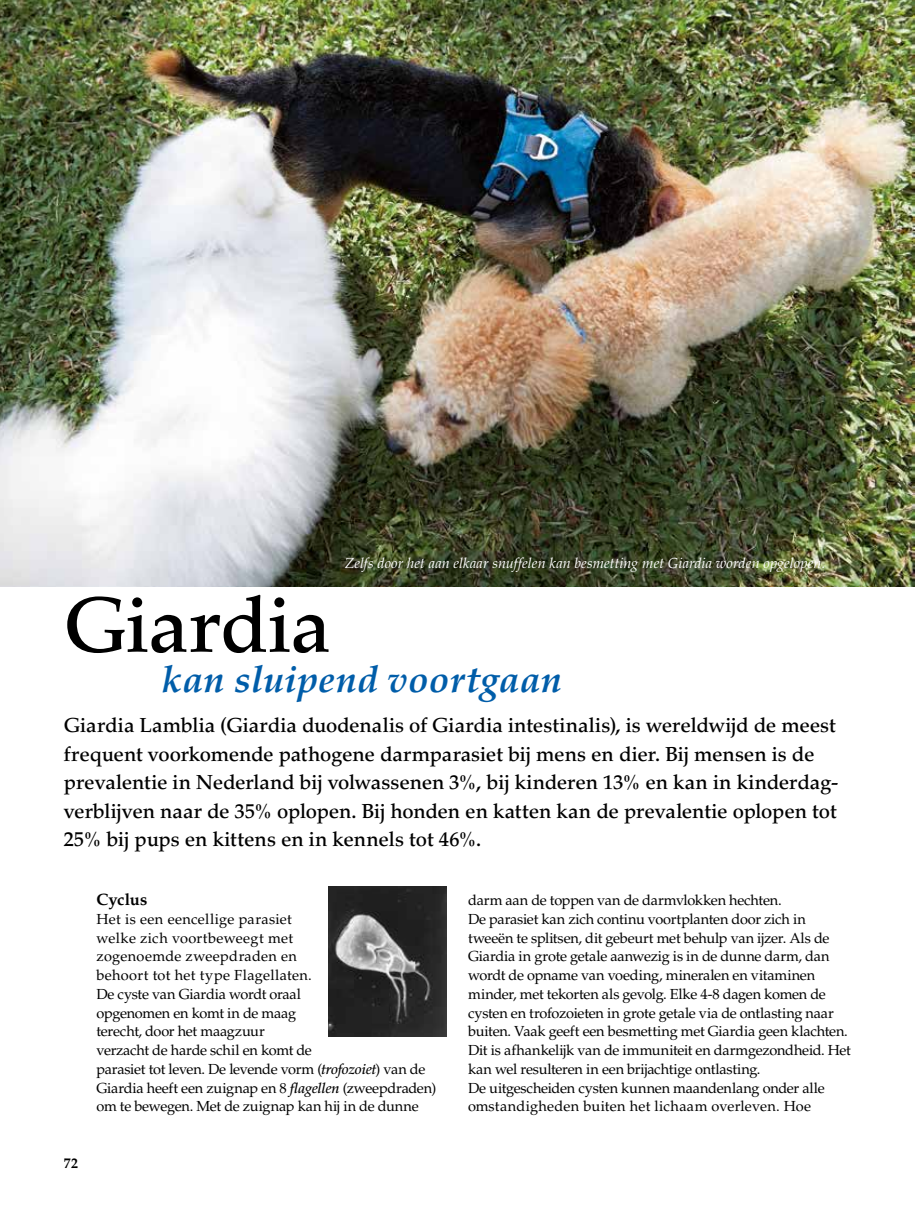
<style>
.page{position:relative;width:915px;height:1212px;background:#fff}
.page>*{position:absolute;margin:0;border:0;box-sizing:border-box;transform-origin:0 0}
.t1{font:500 78px "Palatino LT Std";letter-spacing:-.01em;color:#000}
.t2{font:italic 700 37.5px "Palatino LT Std";letter-spacing:.005em;color:#005da9}
.t3{font:500 20.25px/28.5px "Palatino LT Std";letter-spacing:-.01em;color:#000}
.t4{font:700 16.5px "Palatino LT Std";letter-spacing:.01em;color:#000}
.t5{font:14.55px/18.8px "Palatino LT Std";letter-spacing:-.01em;color:#000}
.t6{font:italic 14.55px "Palatino LT Std";color:#fff}
.t7{font:700 14.55px "Palatino LT Std";color:#000;scale:.95 1}
.s1{font-weight:500;font-style:italic}
</style>
<div class="page">
<img style="left:0;top:0;width:914px;height:586px">
<img style="left:329px;top:886px;width:117px;height:150px">
<h1 class="t1" style="left:64px;top:579px;width:268px">Giardia</h1>
<p class="t6" style="left:344px;top:554px;width:482px">Zelfs door het aan elkaar snuffelen kan besmetting met Giardia worden opgelopen.</p>
<h2 class="t2" style="left:161px;top:657px;width:402px">kan sluipend voortgaan</h2>
<p class="t3" style="left:64px;top:711px;width:776px">Giardia Lamblia (Giardia duodenalis of Giardia intestinalis), is wereldwijd de meest frequent voorkomende pathogene darmparasiet bij mens en dier. Bij mensen is de prevalentie in Nederland bij volwassenen 3%, bij kinderen 13% en kan in kinderdag&shy;verblijven naar de 35% oplopen. Bij honden en katten kan de prevalentie oplopen tot 25% bij pups en kittens en in kennels tot 46%.</p>
<p class="t7" style="left:64px;top:1154px;width:16px">72</p>
<p class="t4" style="left:96px;top:890px;width:52px">Cyclus</p>
<p class="t5" style="left:96px;top:910px;width:341px">Het is een eencellige parasiet<br>welke zich voortbeweegt met<br>zogenoemde zweepdraden en<br>behoort tot het type Flagellaten.<br>De cyste van Giardia wordt oraal<br>opgenomen en komt in de maag<br>terecht, door het maagzuur<br>verzacht de harde schil en komt de<br>parasiet tot leven. De levende vorm (<span class="s1">trofozoiet</span>) van de Giardia heeft een zuignap en 8 <span class="s1">flagellen</span> (zweepdraden) om te bewegen. Met de zuignap kan hij in de dunne</p>
<p class="t5" style="left:468px;top:891px;width:384px">darm aan de toppen van de darmvlokken hechten.<br>De parasiet kan zich continu voortplanten door zich in tweeën te splitsen, dit gebeurt met behulp van ijzer. Als de Giardia in grote getale aanwezig is in de dunne darm, dan wordt de opname van voeding, mineralen en vitaminen minder, met tekorten als gevolg. Elke 4-8 dagen komen de cysten en trofozoieten in grote getale via de ontlasting naar buiten. Vaak geeft een besmetting met Giardia geen klachten.<br>Dit is afhankelijk van de immuniteit en darmgezondheid. Het kan wel resulteren in een brijachtige ontlasting.<br>De uitgescheiden cysten kunnen maandenlang onder alle omstandigheden buiten het lichaam overleven. Hoe</p>
</div>
